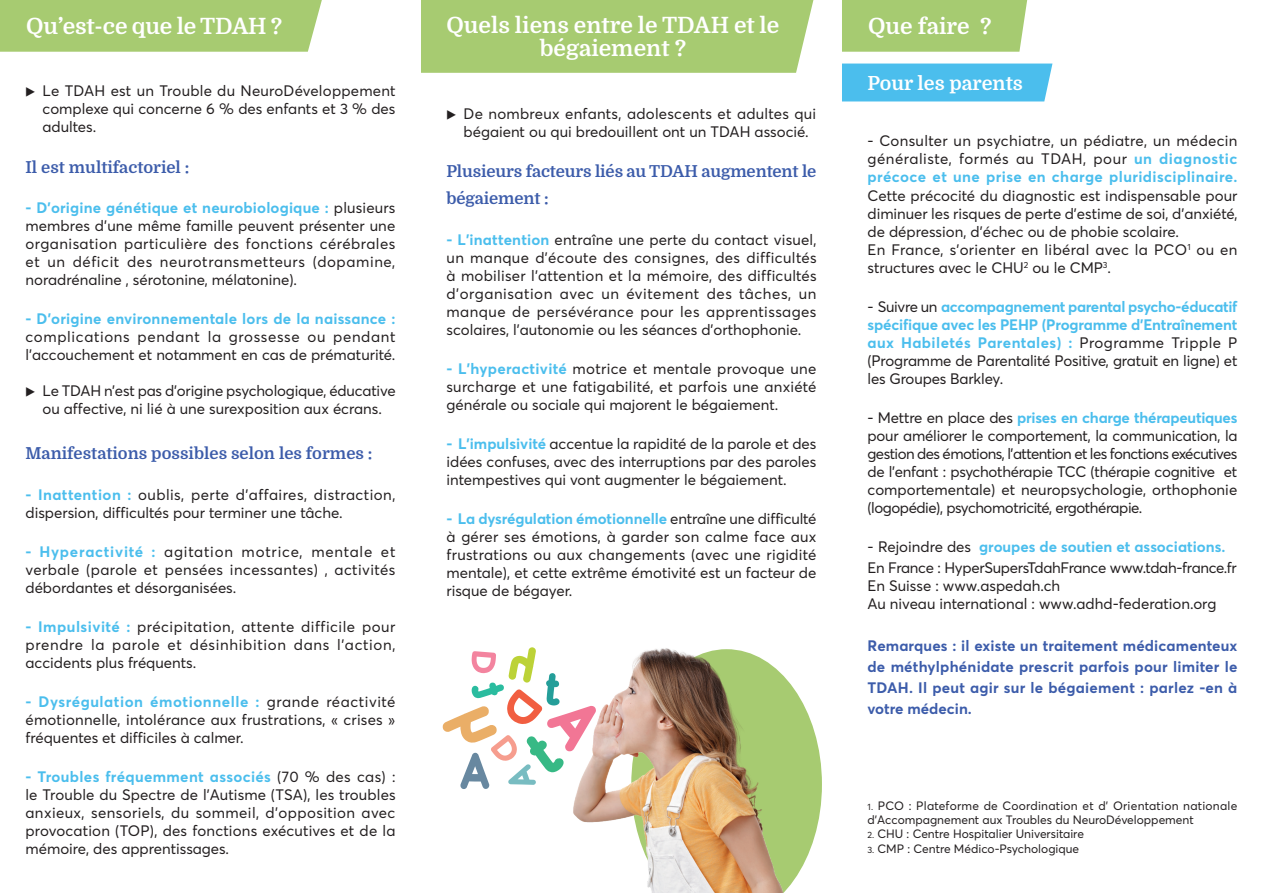
<style>
.page{position:relative;width:1263px;height:893px;background:#fff}
.page>*{position:absolute;margin:0;border:0;box-sizing:border-box;transform-origin:0 0}
.t1{font:700 22.5px/22.5px "Domine";color:#fff;text-align:center}
.t2{font:700 19.5px "Domine";color:#fff}
.t3{font:700 16.5px/27px "Domine";color:#3c5caa}
.t4{font:15px/18px "Averta Demo PE";color:#231f20;text-align:justify}
.t5{font:700 15px/18px "Averta";letter-spacing:.01em;color:#4bbeed;text-align:justify}
.t6{font:700 15px/21px "Averta";letter-spacing:.015em;color:#3c5caa;text-align:justify}
.t7{font:15px/18px "Averta Demo PE";letter-spacing:.02em;color:#231f20}
.t8{font:700 15px "Averta";letter-spacing:-.01em;color:#4bbeed}
.t9{font:700 15px "Averta";letter-spacing:-.015em;color:#4bbeed}
.t10{font:700 15px "Averta";letter-spacing:.035em;color:#4bbeed}
.t11{font:12px/14.4px "Averta Demo PE";color:#231f20}
.s1{font-family:"Averta";font-weight:700}
.s2{font-family:"Averta Demo PE";font-weight:400;color:#231f20}
.s3{font-family:"Averta";font-weight:700;color:#4bbeed}
.s4{font-size:9px}
</style>
<div class="page">
<div style="left:0;top:0;width:322px;height:52px;background:#a7cb71"></div>
<div style="left:421px;top:0;width:392px;height:73px;background:#a7cb71"></div>
<div style="left:842px;top:64px;width:210px;height:37px;background:#4bbeed"></div>
<div style="left:842px;top:0;width:185px;height:52px;background:#a6cb71"></div>
<svg style="left:786px;top:679px;width:36px;height:211px;fill:#a7cb71"></svg>
<img style="left:442px;top:648px;width:344px;height:245px">
<svg style="left:443px;top:647px;width:153px;height:142px"></svg>
<h1 class="t1" style="left:26px;top:15px;width:258px">Qu’est-ce que le TDAH ?</h1>
<h1 class="t1" style="left:446px;top:15px;width:334px">Quels liens entre le TDAH et le bégaiement ?</h1>
<p class="t4" style="left:43px;top:81px;width:355px;text-indent:-17px"><span class="s1">▶</span> Le TDAH est un Trouble du NeuroDéveloppement complexe qui concerne 6 % des enfants et 3 % des adultes.</p>
<p class="t3" style="left:26px;top:154px;width:165px">Il est multifactoriel :</p>
<p class="t5" style="left:26px;top:199px;width:371px">- D’origine génétique et neurobiologique : <span class="s2">plusieurs</span></p>
<p class="t4" style="left:26px;top:216px;width:371px">membres d’une même famille peuvent présenter une organisation particulière des fonctions cérébrales et un déficit des neurotransmetteurs (dopamine, noradrénaline , sérotonine, mélatonine).</p>
<p class="t5" style="left:26px;top:310px;width:371px">- D’origine environnementale lors de la naissance :</p>
<p class="t4" style="left:26px;top:327px;width:372px">complications pendant la grossesse ou pendant l’accouchement et notamment en cas de prématurité.</p>
<p class="t4" style="left:26px;top:381px;width:372px;text-align:center"><span class="s1">▶</span> Le TDAH n’est pas d’origine psychologique, éducative ou affective, ni lié à une surexposition aux écrans.</p>
<p class="t3" style="left:26px;top:440px;width:348px">Manifestations possibles selon les formes :</p>
<p class="t4" style="left:26px;top:485px;width:371px"><span class="s3">- Inattention :</span> oublis, perte d’affaires, distraction, dispersion, difficultés pour terminer une tâche.</p>
<p class="t4" style="left:26px;top:542px;width:371px"><span class="s3">- Hyperactivité :</span> agitation motrice, mentale et verbale (parole et pensées incessantes) , activités débordantes et désorganisées.</p>
<p class="t4" style="left:26px;top:617px;width:371px"><span class="s3">- Impulsivité :</span> précipitation, attente difficile pour prendre la parole et désinhibition dans l’action, accidents plus fréquents.</p>
<p class="t10" style="left:26px;top:692px;width:371px">- Dysrégulation émotionnelle : <span class="s2">grande réactivité</span></p>
<p class="t4" style="left:26px;top:710px;width:371px">émotionnelle, intolérance aux frustrations, « crises » fréquentes et difficiles à calmer.</p>
<p class="t5" style="left:26px;top:767px;width:371px">- Troubles fréquemment associés <span class="s2">(70 % des cas) :</span></p>
<p class="t4" style="left:26px;top:785px;width:372px">le Trouble du Spectre de l’Autisme (TSA), les troubles anxieux, sensoriels, du sommeil, d’opposition avec provocation (TOP), des fonctions exécutives et de la mémoire, des apprentissages.</p>
<p class="t4" style="left:463px;top:104px;width:354px;text-indent:-17px"><span class="s1">▶</span> De nombreux enfants, adolescents et adultes qui bégaient ou qui bredouillent ont un TDAH associé.</p>
<p class="t3" style="left:446px;top:158px;width:371px">Plusieurs facteurs liés au TDAH augmentent le bégaiement :</p>
<p class="t4" style="left:446px;top:230px;width:372px"><span class="s3">- L’inattention</span> entraîne une perte du contact visuel, un manque d’écoute des consignes, des difficultés à mobiliser l’attention et la mémoire, des difficultés d’organisation avec un évitement des tâches, un manque de persévérance pour les apprentissages scolaires, l’autonomie ou les séances d’orthophonie.</p>
<p class="t4" style="left:446px;top:359px;width:372px"><span class="s3">- L’hyperactivité</span> motrice et mentale provoque une surcharge et une fatigabilité, et parfois une anxiété générale ou sociale qui majorent le bégaiement.</p>
<p class="t4" style="left:446px;top:434px;width:371px"><span class="s3">- L’impulsivité</span> accentue la rapidité de la parole et des idées confuses, avec des interruptions par des paroles intempestives qui vont augmenter le bégaiement.</p>
<p class="t8" style="left:446px;top:509px;width:371px">- La dysrégulation émotionnelle <span class="s2">entraîne une difficulté</span></p>
<p class="t4" style="left:446px;top:527px;width:371px">à gérer ses émotions, à garder son calme face aux frustrations ou aux changements (avec une rigidité mentale), et cette extrême émotivité est un facteur de risque de bégayer.</p>
<h1 class="t1" style="left:868px;top:15px;width:125px">Que faire ?</h1>
<h2 class="t2" style="left:867px;top:73px;width:157px">Pour les parents</h2>
<p class="t7" style="left:867px;top:132px;width:372px">- Consulter un psychiatre, un pédiatre, un médecin généraliste, formés au TDAH, pour <span class="s3">un diagnostic</span></p>
<p class="t5" style="left:867px;top:168px;width:371px">précoce et une prise en charge pluridisciplinaire.</p>
<p class="t4" style="left:867px;top:186px;width:372px;text-align:left">Cette précocité du diagnostic est indispensable pour diminuer les risques de perte d’estime de soi, d’anxiété, de dépression, d’échec ou de phobie scolaire.<br>En France, s’orienter en libéral avec la PCO<sup>1</sup> ou en structures avec le CHU<sup>2</sup> ou le CMP<sup>3</sup>.</p>
<p class="t5" style="left:867px;top:297px;width:371px"><span class="s2">- Suivre un</span> accompagnement parental psycho-éducatif spécifique avec les PEHP (Programme d’Entraînement aux Habiletés Parentales) : <span class="s2">Programme Tripple P</span></p>
<p class="t4" style="left:867px;top:351px;width:371px">(Programme de Parentalité Positive, gratuit en ligne) et les Groupes Barkley.</p>
<p class="t9" style="left:867px;top:408px;width:371px"><span class="s2">- Mettre en place des</span> prises en charge thérapeutiques</p>
<p class="t4" style="left:867px;top:426px;width:372px">pour améliorer le comportement, la communication, la gestion des émotions, l’attention et les fonctions exécutives de l’enfant : psychothérapie TCC (thérapie cognitive et comportementale) et neuropsychologie, orthophonie (logopédie), psychomotricité, ergothérapie.</p>
<p class="t5" style="left:867px;top:537px;width:359px"><span class="s2">- Rejoindre des</span> groupes de soutien et associations.</p>
<p class="t4" style="left:867px;top:558px;width:371px;text-align:left">En France : HyperSupersTdahFrance www.tdah-france.fr<br>En Suisse : www.aspedah.ch<br>Au niveau international : www.adhd-federation.org</p>
<p class="t6" style="left:867px;top:634px;width:371px">Remarques : il existe un traitement médicamenteux de méthylphénidate prescrit parfois pour limiter le TDAH. Il peut agir sur le bégaiement : parlez -en à votre médecin.</p>
<p class="t11" style="left:867px;top:798px;width:371px"><span class="s4">1.</span> PCO : Plateforme de Coordination et d’ Orientation nationale d’Accompagnement aux Troubles du NeuroDéveloppement</p>
<p class="t11" style="left:867px;top:826px;width:218px"><span class="s4">2.</span> CHU : Centre Hospitalier Universitaire</p>
<p class="t11" style="left:867px;top:841px;width:213px"><span class="s4">3.</span> CMP : Centre Médico-Psychologique</p>
</div>
